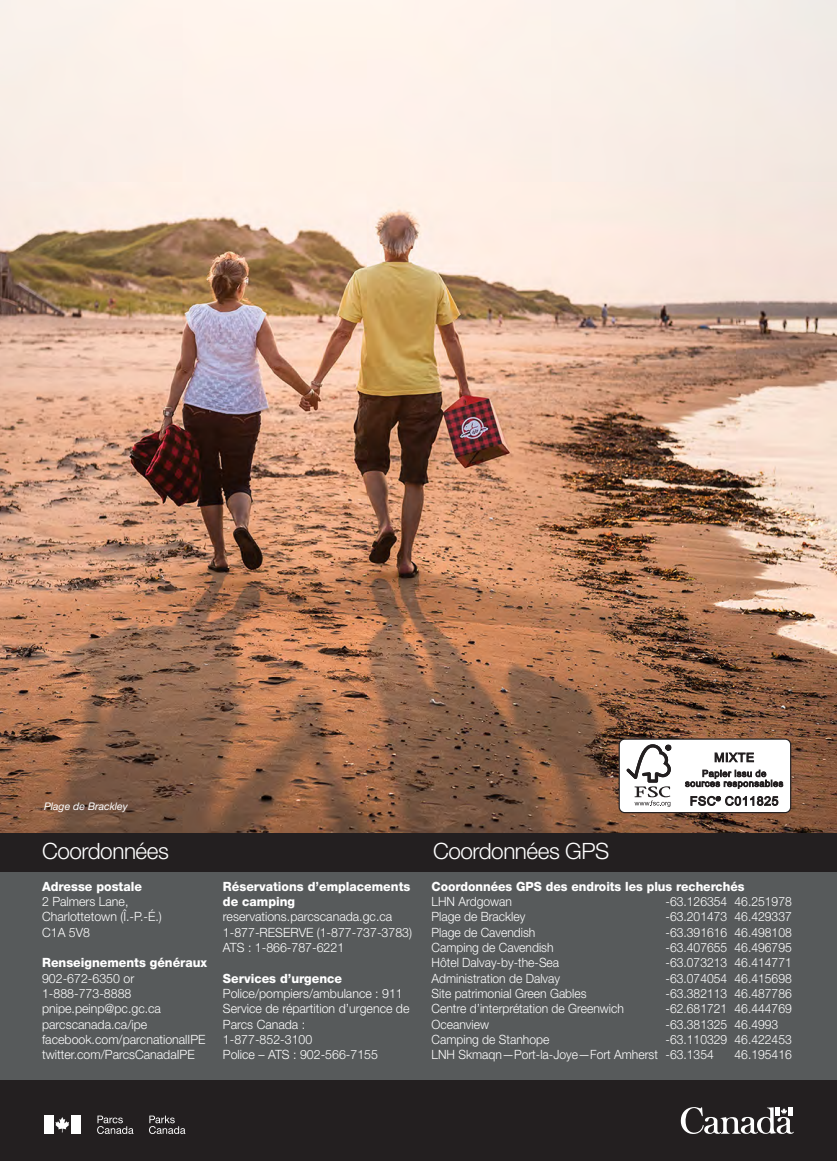
<style>
.page{position:relative;width:837px;height:1161px;background:#fff}
.page>*{position:absolute;margin:0;border:0;box-sizing:border-box;transform-origin:0 0}
.t1{font:300 22.5px "Helvetica Neue LT Std";letter-spacing:-.02em;color:#fff}
.t2{font:300 12.75px "Helvetica Neue LT Std";color:#fff;scale:.95 1}
.t3{font:300 12.75px/15.3px "Helvetica Neue LT Std";color:#fff}
.t4{font:800 12.75px/15.3px "Helvetica Neue LT Std";color:#fff}
.t5{font:800 12.75px "Helvetica Neue LT Std";color:#fff;scale:.95 1}
.t6{font:italic 10.5px "Helvetica Neue LT Std";color:#fff}
.s1{font-weight:300}
</style>
<div class="page">
<img style="left:0;top:0;width:837px;height:833px">
<div style="left:0;top:871px;width:837px;height:209px;background:#575a5b"></div>
<div style="left:0;top:833px;width:837px;height:38px;background:#231f20"></div>
<div style="left:0;top:1080px;width:837px;height:81px;background:#231f20"></div>
<svg style="left:97px;top:1116px;width:36px;height:18px"></svg>
<svg style="left:149px;top:1116px;width:36px;height:18px"></svg>
<div style="left:44px;top:1116px;width:9px;height:18px;background:#fff"></div>
<svg style="left:55px;top:1117px;width:14px;height:15px"></svg>
<div style="left:71px;top:1116px;width:9px;height:18px;background:#fff"></div>
<svg style="left:680px;top:1107px;width:114px;height:27px"></svg>
<div style="left:619px;top:739px;width:172px;height:74px;background:#fff;border-radius:6px"></div>
<div style="left:619px;top:738px;width:172px;height:75px;border:1px solid #231f20;border-radius:6px"></div>
<svg style="left:626px;top:744px;width:45px;height:63px"></svg>
<svg style="left:715px;top:752px;width:39px;height:11px"></svg>
<svg style="left:685px;top:770px;width:98px;height:19px"></svg>
<svg style="left:690px;top:796px;width:89px;height:10px"></svg>
<p class="t6" style="left:44px;top:800px;width:85px">Plage de Brackley</p>
<p class="t1" style="left:42px;top:837px;width:128px">Coordonnées</p>
<p class="t1" style="left:433px;top:837px;width:178px">Coordonnées GPS</p>
<p class="t5" style="left:432px;top:879px;width:331px">Coordonnées GPS des endroits les plus recherchés</p>
<p class="t2" style="left:432px;top:894px;width:86px">LHN Ardgowan</p>
<p class="t2" style="left:666px;top:894px;width:134px">-63.126354 46.251978</p>
<p class="t2" style="left:432px;top:909px;width:100px">Plage de Brackley</p>
<p class="t2" style="left:666px;top:909px;width:134px">-63.201473 46.429337</p>
<p class="t2" style="left:432px;top:924px;width:111px">Plage de Cavendish</p>
<p class="t2" style="left:666px;top:924px;width:134px">-63.391616 46.498108</p>
<p class="t2" style="left:432px;top:940px;width:130px">Camping de Cavendish</p>
<p class="t2" style="left:666px;top:940px;width:134px">-63.407655 46.496795</p>
<p class="t2" style="left:432px;top:955px;width:136px">Hôtel Dalvay-by-the-Sea</p>
<p class="t2" style="left:666px;top:955px;width:134px">-63.073213 46.414771</p>
<p class="t2" style="left:432px;top:970px;width:137px">Administration de Dalvay</p>
<p class="t2" style="left:666px;top:970px;width:134px">-63.074054 46.415698</p>
<p class="t2" style="left:432px;top:986px;width:165px">Site patrimonial Green Gables</p>
<p class="t2" style="left:666px;top:986px;width:134px">-63.382113 46.487786</p>
<p class="t2" style="left:432px;top:1001px;width:204px">Centre d’interprétation de Greenwich</p>
<p class="t2" style="left:666px;top:1001px;width:134px">-62.681721 46.444769</p>
<p class="t2" style="left:432px;top:1016px;width:62px">Oceanview</p>
<p class="t2" style="left:666px;top:1016px;width:120px">-63.381325 46.4993</p>
<p class="t2" style="left:432px;top:1032px;width:125px">Camping de Stanhope</p>
<p class="t2" style="left:666px;top:1032px;width:134px">-63.110329 46.422453</p>
<p class="t2" style="left:432px;top:1047px;width:299px">LNH Skmaqn—Port-la-Joye—Fort Amherst -63.1354</p>
<p class="t2" style="left:735px;top:1047px;width:62px">46.195416</p>
<p class="t4" style="left:223px;top:879px;width:189px">Réservations d’emplacements de camping <span class="s1">reservations.parcscanada.gc.ca</span></p>
<p class="t3" style="left:223px;top:924px;width:191px">1-877-RESERVE (1-877-737-3783)</p>
<p class="t3" style="left:223px;top:940px;width:123px">ATS : 1-866-787-6221</p>
<p class="t4" style="left:223px;top:970px;width:121px">Services d’urgence</p>
<p class="t3" style="left:223px;top:986px;width:181px">Police/pompiers/ambulance : 911</p>
<p class="t3" style="left:223px;top:1001px;width:188px">Service de répartition d’urgence de<br>Parcs Canada :</p>
<p class="t3" style="left:223px;top:1031px;width:91px">1-877-852-3100</p>
<p class="t3" style="left:223px;top:1047px;width:156px">Police – ATS : 902-566-7155</p>
<p class="t4" style="left:42px;top:879px;width:101px">Adresse postale</p>
<p class="t3" style="left:42px;top:894px;width:88px">2 Palmers Lane,</p>
<p class="t3" style="left:42px;top:909px;width:121px">Charlottetown (Î.-P.-É.)</p>
<p class="t3" style="left:42px;top:924px;width:49px">C1A 5V8</p>
<p class="t4" style="left:42px;top:955px;width:167px">Renseignements généraux</p>
<p class="t3" style="left:42px;top:970px;width:94px">902-672-6350 or</p>
<p class="t3" style="left:42px;top:986px;width:91px">1-888-773-8888</p>
<p class="t3" style="left:42px;top:1001px;width:120px">pnipe.peinp@pc.gc.ca</p>
<p class="t3" style="left:42px;top:1016px;width:107px">parcscanada.ca/ipe</p>
<p class="t3" style="left:42px;top:1031px;width:165px">facebook.com/parcnationalIPE</p>
<p class="t3" style="left:42px;top:1047px;width:154px">twitter.com/ParcsCanadaIPE</p>
</div>
